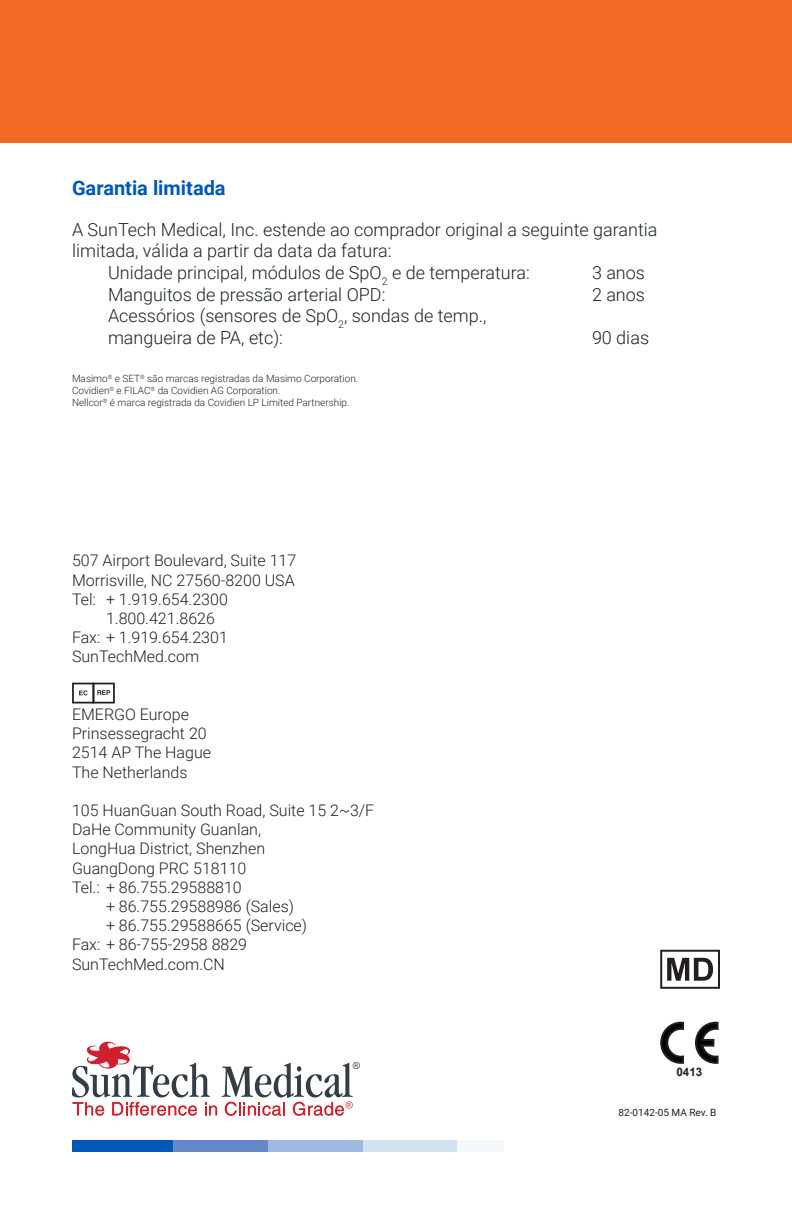
<style>
.page{position:relative;width:792px;height:1224px;background:#fff}
.page>*{position:absolute;margin:0;border:0;box-sizing:border-box;transform-origin:0 0}
.t1{font:700 20px "Roboto";color:#0058b8}
.t2{font:300 18px/21.6px "Roboto";color:#1b242b}
.t3{font:300 16px "Roboto";color:#1b242b}
.t4{font:700 11.6px "Arial";color:#231f20}
.t5{font:300 10px "Roboto";color:#1b242b}
.Part_number{font:10px "Roboto";color:#231f20}
</style>
<div class="page">
<div style="left:0;top:0;width:792px;height:142px;background:#f36a24"></div>
<div style="left:72px;top:1140px;width:101px;height:12px;background:#0058b8"></div>
<div style="left:173px;top:1140px;width:95px;height:12px;background:#6489c6"></div>
<div style="left:268px;top:1140px;width:95px;height:12px;background:#9fbae1"></div>
<div style="left:363px;top:1140px;width:94px;height:12px;background:#d3e1f2"></div>
<div style="left:457px;top:1140px;width:47px;height:12px;background:#f4f7fc"></div>
<svg style="left:660px;top:1021px;width:25px;height:43px"></svg>
<svg style="left:695px;top:1021px;width:24px;height:43px"></svg>
<div style="left:700px;top:1040px;width:13px;height:6px;background:#040503"></div>
<div style="left:699px;top:1039px;width:15px;height:8px;border:2px solid #231f20"></div>
<div style="left:93px;top:683px;width:21px;height:21px;border:2px solid #231f20"></div>
<svg style="left:79px;top:690px;width:9px;height:5px"></svg>
<svg style="left:97px;top:690px;width:13px;height:5px"></svg>
<div style="left:72px;top:683px;width:22px;height:21px;border:2px solid #231f20"></div>
<svg style="left:72px;top:1041px;width:288px;height:75px"></svg>
<svg style="left:660px;top:950px;width:60px;height:39px"></svg>
<p class="t1" style="left:72px;top:174px;width:155px">Garantia limitada</p>
<p class="t2" style="left:72px;top:218px;width:587px">A SunTech Medical, Inc. estende ao comprador original a seguinte garantia limitada, válida a partir da data da fatura:</p>
<p class="t2" style="left:108px;top:261px;width:423px">Unidade principal, módulos de SpO<sub>2</sub> e de temperatura:</p>
<p class="t2" style="left:592px;top:261px;width:55px">3 anos</p>
<p class="t2" style="left:108px;top:283px;width:279px">Manguitos de pressão arterial OPD:</p>
<p class="t2" style="left:592px;top:283px;width:55px">2 anos</p>
<p class="t2" style="left:108px;top:304px;width:380px">Acessórios (sensores de SpO<sub>2</sub>, sondas de temp., mangueira de PA, etc):</p>
<p class="t2" style="left:592px;top:326px;width:59px">90 dias</p>
<p class="t5" style="left:72px;top:371px;width:288px">Masimo<sup>®</sup> e SET<sup>®</sup> são marcas registradas da Masimo Corporation.</p>
<p class="t5" style="left:72px;top:383px;width:210px">Covidien<sup>®</sup> e FILAC<sup>®</sup> da Covidien AG Corporation.</p>
<p class="t5" style="left:72px;top:395px;width:279px">Nellcor<sup>®</sup> é marca registrada da Covidien LP Limited Partnership.</p>
<p class="t3" style="left:72px;top:550px;width:226px">507 Airport Boulevard, Suite 117</p>
<p class="t3" style="left:72px;top:569px;width:224px">Morrisville, NC 27560-8200 USA</p>
<p class="t3" style="left:72px;top:588px;width:157px">Tel: + 1.919.654.2300</p>
<p class="t3" style="left:106px;top:607px;width:110px">1.800.421.8626</p>
<p class="t3" style="left:72px;top:626px;width:157px">Fax: + 1.919.654.2301</p>
<p class="t3" style="left:72px;top:646px;width:129px">SunTechMed.com</p>
<p class="t3" style="left:72px;top:703px;width:118px">EMERGO Europe</p>
<p class="t3" style="left:72px;top:722px;width:136px">Prinsessegracht 20</p>
<p class="t3" style="left:72px;top:742px;width:141px">2514 AP The Hague</p>
<p class="t3" style="left:72px;top:761px;width:117px">The Netherlands</p>
<p class="t3" style="left:72px;top:799px;width:304px">105 HuanGuan South Road, Suite 15 2~3/F</p>
<p class="t3" style="left:72px;top:818px;width:191px">DaHe Community Guanlan,</p>
<p class="t3" style="left:72px;top:838px;width:195px">LongHua District, Shenzhen</p>
<p class="t3" style="left:72px;top:857px;width:176px">GuangDong PRC 518110</p>
<p class="t3" style="left:72px;top:876px;width:171px">Tel.: + 86.755.29588810</p>
<p class="t3" style="left:106px;top:895px;width:189px">+ 86.755.29588986 (Sales)</p>
<p class="t3" style="left:106px;top:914px;width:203px">+ 86.755.29588665 (Service)</p>
<p class="t3" style="left:72px;top:934px;width:177px">Fax: + 86-755-2958 8829</p>
<p class="t3" style="left:72px;top:953px;width:154px">SunTechMed.com.CN</p>
<p class="t4" style="left:676px;top:1064px;width:27px">0413</p>
<p class="Part_number" style="left:619px;top:1105px;width:99px">82-0142-05 MA Rev. B</p>
</div>
